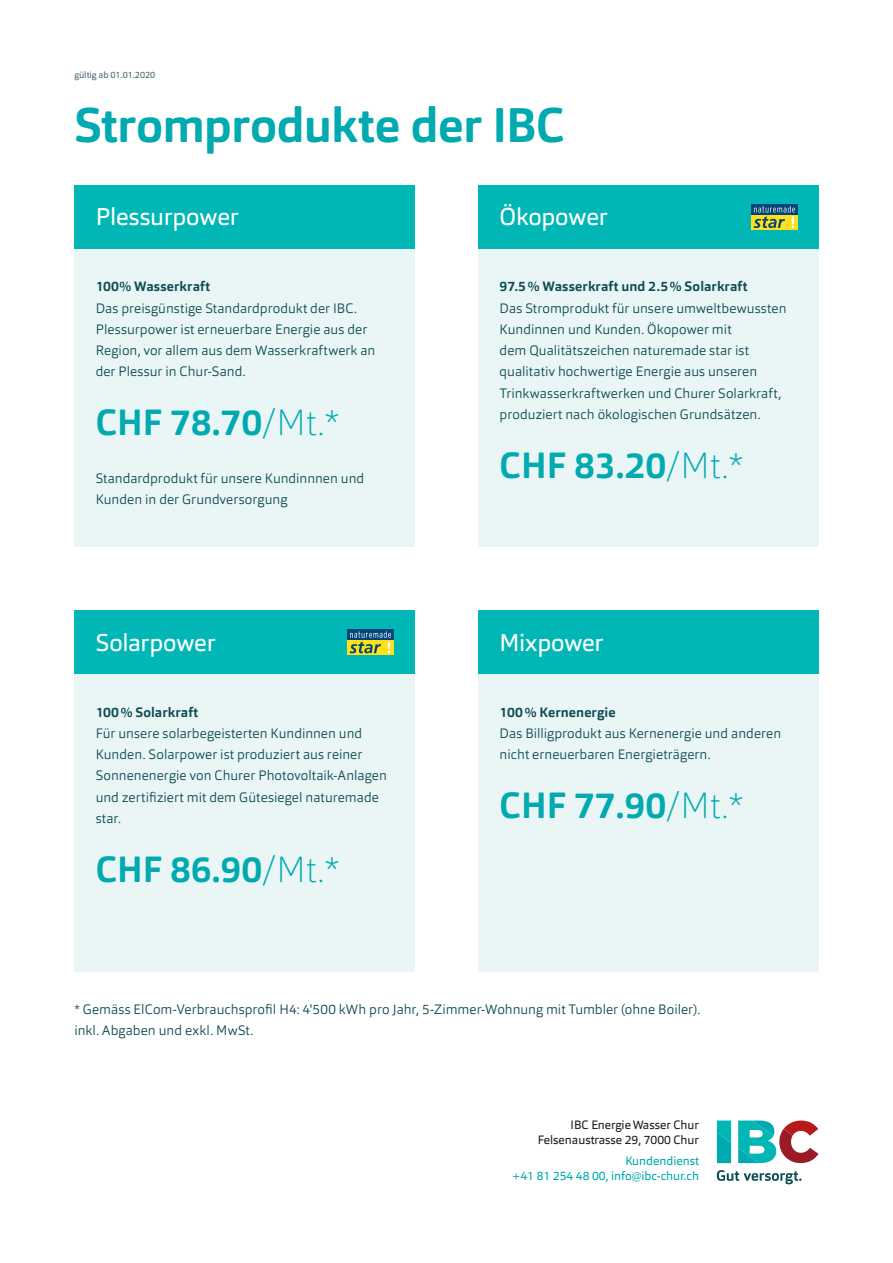
<style>
.page{position:relative;width:893px;height:1263px;background:#fff}
.page>*{position:absolute;margin:0;border:0;box-sizing:border-box;transform-origin:0 0}
.Produkttitel{font:700 48px "Orgon";letter-spacing:-.015em;color:#00aab0}
.Preis_Kästchen{font:700 36px "Orgon";color:#00aab0}
.Produktname_Kästchen{font:24px "Orgon";letter-spacing:-.01em;color:#fff}
.Copy_Kästchen{font:300 13.5px/21.3px "Orgon";letter-spacing:.005em;color:#104c54}
.Copy{font:300 13.5px "Orgon";letter-spacing:.005em;color:#104c54}
.Untertitel_Kästchen{font:700 13.5px "Orgon";letter-spacing:.01em;color:#104c54}
.t1{font:12px/15px "Orgon";color:#231f20;text-align:right}
.t2{font:12px/15px "Orgon";color:#00aab0;text-align:right}
.t3{font:9px "Orgon";color:#4a6972}
.s1{font-weight:100}
</style>
<div class="page">
<div style="left:74px;top:249px;width:341px;height:297px;background:#e9f6f5"></div>
<div style="left:478px;top:249px;width:341px;height:297px;background:#e9f6f5"></div>
<div style="left:74px;top:674px;width:341px;height:298px;background:#e9f6f5"></div>
<div style="left:478px;top:674px;width:341px;height:298px;background:#e9f6f5"></div>
<div style="left:74px;top:185px;width:341px;height:64px;background:#00b7b6"></div>
<div style="left:478px;top:185px;width:341px;height:64px;background:#00b7b6"></div>
<div style="left:74px;top:610px;width:341px;height:64px;background:#00b7b6"></div>
<div style="left:478px;top:610px;width:341px;height:64px;background:#00b7b6"></div>
<div style="left:751px;top:204px;width:47px;height:10px;background:#004577"></div>
<div style="left:751px;top:215px;width:36px;height:15px;background:#ffe01b"></div>
<div style="left:788px;top:215px;width:10px;height:15px;background:#ffe01b"></div>
<svg style="left:754px;top:206px;width:41px;height:22px"></svg>
<div style="left:347px;top:629px;width:47px;height:10px;background:#004577"></div>
<svg style="left:347px;top:640px;width:36px;height:15px"></svg>
<div style="left:384px;top:640px;width:10px;height:15px;background:#ffe01b"></div>
<svg style="left:350px;top:631px;width:41px;height:22px"></svg>
<svg style="left:717px;top:1120px;width:14px;height:43px"></svg>
<svg style="left:738px;top:1120px;width:81px;height:43px"></svg>
<svg style="left:717px;top:1170px;width:84px;height:14px"></svg>
<p class="t3" style="left:74px;top:69px;width:82px">gültig ab 01.01.2020</p>
<p class="Produkttitel" style="left:74px;top:95px;width:492px">Stromprodukte der IBC</p>
<p class="Produktname_Kästchen" style="left:96px;top:201px;width:144px">Plessurpower</p>
<p class="Produktname_Kästchen" style="left:500px;top:201px;width:109px">Ökopower</p>
<p class="Untertitel_Kästchen" style="left:96px;top:278px;width:116px">100% Wasserkraft</p>
<p class="Copy_Kästchen" style="left:96px;top:297px;width:281px">Das preisgünstige Standardprodukt der IBC.<br>Plessurpower ist erneuerbare Energie aus der Region, vor allem aus dem Wasserkraftwerk an der Plessur in Chur-Sand.</p>
<p class="Preis_Kästchen" style="left:96px;top:399px;width:245px">CHF 78.70<span class="s1">/Mt.*</span></p>
<p class="Copy_Kästchen" style="left:96px;top:467px;width:270px">Standardprodukt für unsere Kundinnnen und<br>Kunden in der Grundversorgung</p>
<p class="Untertitel_Kästchen" style="left:500px;top:278px;width:249px">97.5% Wasserkraft und 2.5% Solarkraft</p>
<p class="Copy_Kästchen" style="left:500px;top:297px;width:288px">Das Stromprodukt für unsere umweltbewussten Kundinnen und Kunden. Ökopower mit<br>dem Qualitätszeichen naturemade star ist qualitativ hochwertige Energie aus unseren Trinkwasserkraftwerken und Churer Solarkraft, produziert nach ökologischen Grundsätzen.</p>
<p class="Preis_Kästchen" style="left:500px;top:442px;width:245px">CHF 83.20<span class="s1">/Mt.*</span></p>
<p class="Produktname_Kästchen" style="left:96px;top:627px;width:121px">Solarpower</p>
<p class="Produktname_Kästchen" style="left:500px;top:627px;width:105px">Mixpower</p>
<p class="Untertitel_Kästchen" style="left:96px;top:703px;width:104px">100% Solarkraft</p>
<p class="Copy_Kästchen" style="left:96px;top:722px;width:293px">Für unsere solarbegeisterten Kundinnen und Kunden. Solarpower ist produziert aus reiner Sonnenenergie von Churer Photovoltaik-Anlagen und zertifiziert mit dem Gütesiegel naturemade star.</p>
<p class="Preis_Kästchen" style="left:96px;top:846px;width:245px">CHF 86.90<span class="s1">/Mt.*</span></p>
<p class="Untertitel_Kästchen" style="left:500px;top:703px;width:117px">100% Kernenergie</p>
<p class="Copy_Kästchen" style="left:500px;top:722px;width:283px">Das Billigprodukt aus Kernenergie und anderen nicht erneuerbaren Energieträgern.</p>
<p class="Preis_Kästchen" style="left:500px;top:782px;width:245px">CHF 77.90<span class="s1">/Mt.*</span></p>
<p class="Copy" style="left:74px;top:1001px;width:628px">* Gemäss ElCom-Verbrauchsprofil H4: 4'500 kWh pro Jahr, 5-Zimmer-Wohnung mit Tumbler (ohne Boiler).</p>
<p class="Copy" style="left:74px;top:1022px;width:181px">inkl. Abgaben und exkl. MwSt.</p>
<p class="t1" style="left:538px;top:1117px;width:163px">IBC Energie Wasser Chur<br>Felsenaustrasse 29, 7000 Chur</p>
<p class="t2" style="left:512px;top:1153px;width:189px">Kundendienst<br>+41 81 254 48 00, info@ibc-chur.ch</p>
</div>
